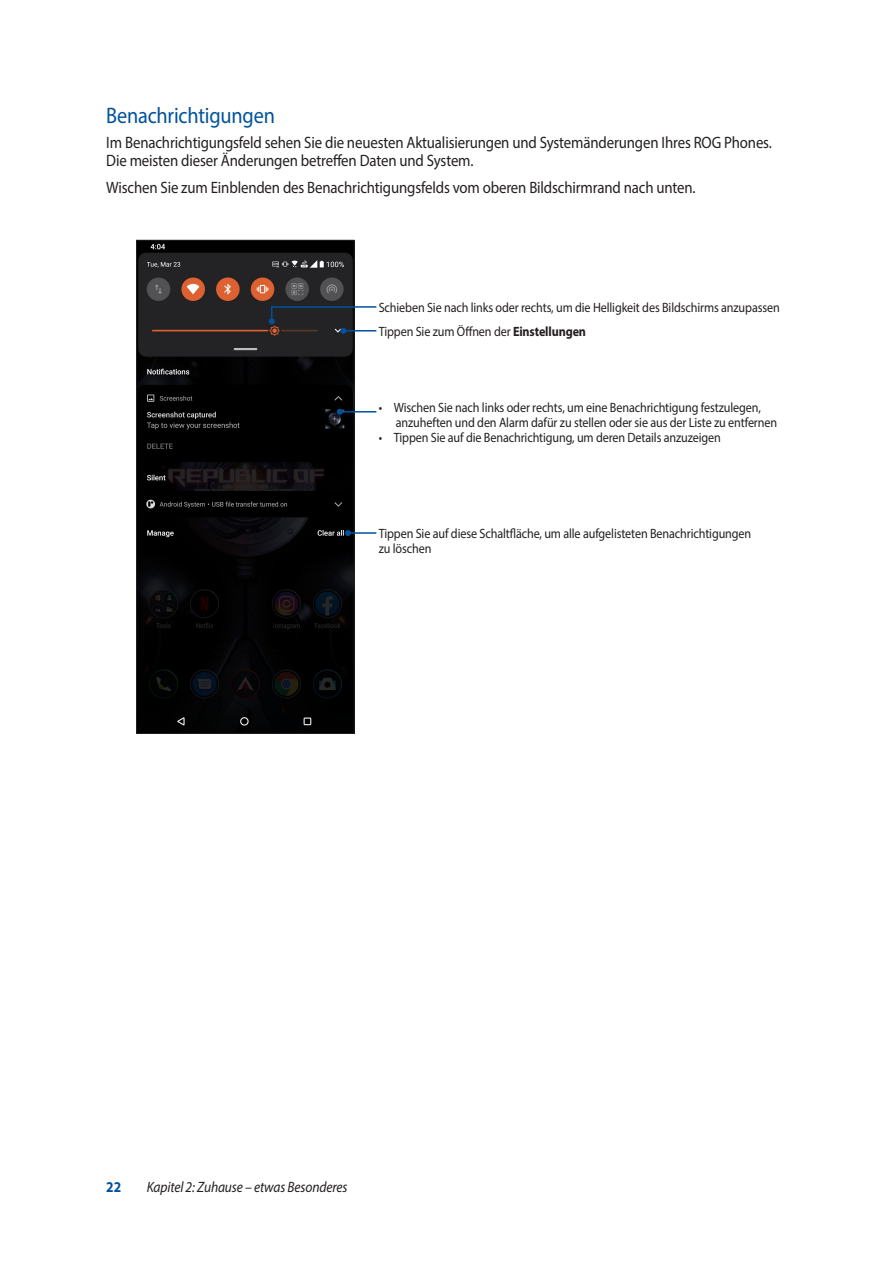
<style>
.page{position:relative;width:893px;height:1263px;background:#fff}
.page>*{position:absolute;margin:0;border:0;box-sizing:border-box;transform-origin:0 0}
.t1{font:22.5px "Myriad Pro";letter-spacing:-.01em;color:#01529a;scale:.9 1}
.t2{font:16.5px/18px "Myriad Pro";letter-spacing:-.01em;color:#231f20;scale:.9 1}
.t3{font:italic 15px "Myriad Pro";letter-spacing:-.01em;color:#231f20;scale:.9 1}
.t4{font:700 15px "Myriad Pro";color:#01529a;scale:.9 1}
.t5{font:13.5px/15px "Myriad Pro";letter-spacing:-.01em;color:#231f20;scale:.9 1}
.s1{font-weight:700}
</style>
<div class="page">
<img style="left:138px;top:242px;width:214px;height:490px">
<div style="left:136px;top:240px;width:218px;height:494px;border:1px solid #231f20"></div>
<hr style="left:348px;top:532px;width:28px;height:2px;background:#01529a">
<svg style="left:345px;top:530px;width:6px;height:6px"></svg>
<hr style="left:340px;top:411px;width:36px;height:1px;background:#01529a">
<svg style="left:337px;top:409px;width:6px;height:6px"></svg>
<svg style="left:269px;top:305px;width:108px;height:29px"></svg>
<h1 class="t1" style="left:106px;top:102px;width:189px">Benachrichtigungen</h1>
<p class="t2" style="left:106px;top:133px;width:741px">Im Benachrichtigungsfeld sehen Sie die neuesten Aktualisierungen und Systemänderungen Ihres ROG Phones.<br>Die meisten dieser Änderungen betreffen Daten und System.</p>
<p class="t2" style="left:106px;top:178px;width:656px">Wischen Sie zum Einblenden des Benachrichtigungsfelds vom oberen Bildschirmrand nach unten.</p>
<p class="t5" style="left:379px;top:299px;width:447px">Schieben Sie nach links oder rechts, um die Helligkeit des Bildschirms anzupassen</p>
<p class="t5" style="left:379px;top:324px;width:232px">Tippen Sie zum Öffnen der <span class="s1">Einstellungen</span></p>
<p class="t5" style="left:396px;top:400px;width:425px;text-indent:-17px">• Wischen Sie nach links oder rechts, um eine Benachrichtigung festzulegen, anzuheften und den Alarm dafür zu stellen oder sie aus der Liste zu entfernen</p>
<p class="t5" style="left:379px;top:430px;width:382px">• Tippen Sie auf die Benachrichtigung, um deren Details anzuzeigen</p>
<p class="t5" style="left:379px;top:525px;width:415px">Tippen Sie auf diese Schaltfläche, um alle aufgelisteten Benachrichtigungen zu löschen</p>
<p class="t4" style="left:106px;top:1177px;width:18px">22</p>
<p class="t3" style="left:147px;top:1178px;width:225px">Kapitel 2: Zuhause – etwas Besonderes</p>
</div>
